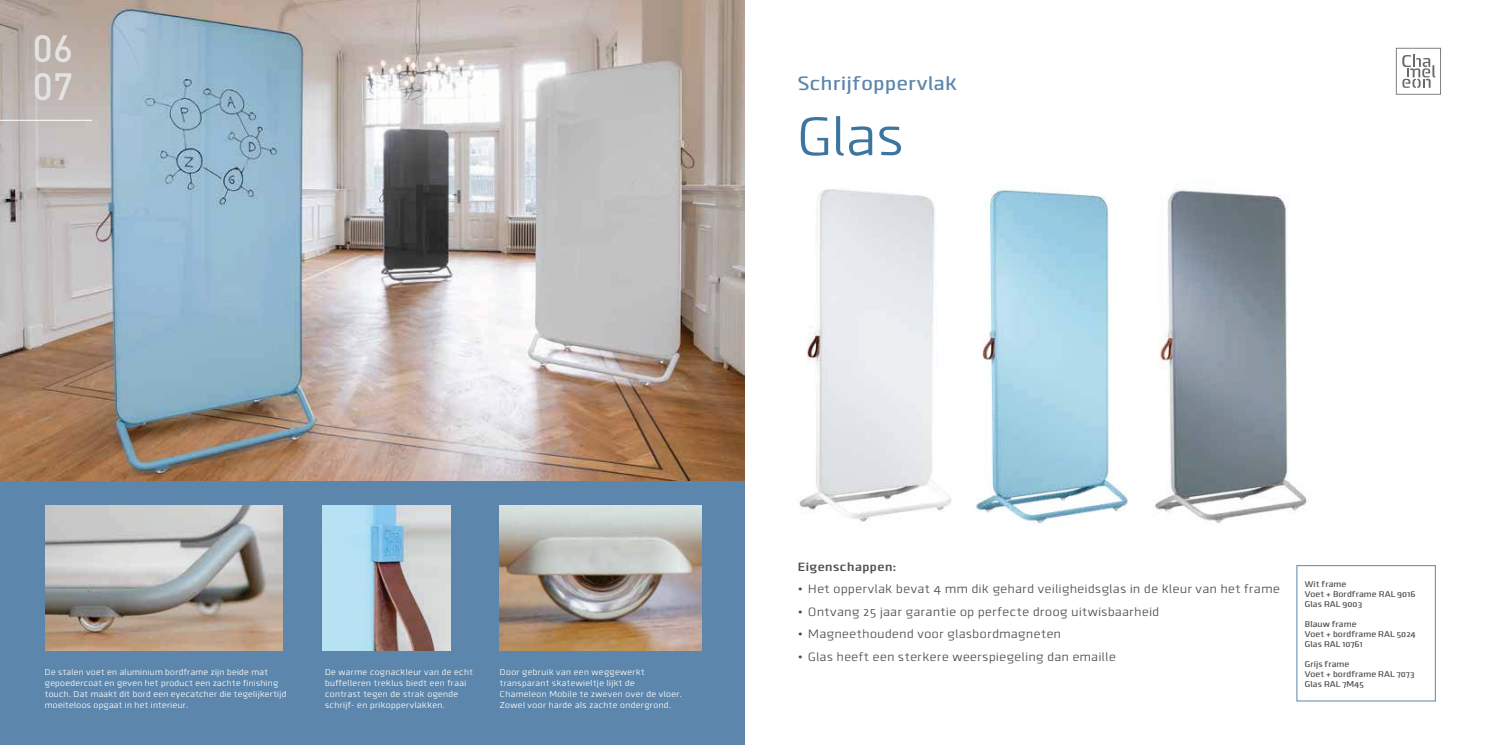
<style>
.page{position:relative;width:1489px;height:745px;background:#fff}
.page>*{position:absolute;margin:0;border:0;box-sizing:border-box;transform-origin:0 0}
.t1{font:300 56.25px "Clio XS Light";color:#3c759e}
.t2{font:500 37.5px/37.5px "DIN Pro";color:#e3e3e3}
.t3{font:500 20px "Clio XS Medium";letter-spacing:.01em;color:#5c86ab}
.t4{font:300 12.5px "Clio XS Light";letter-spacing:.03em;color:#4e4e4d}
.t5{font:700 12.5px "Clio XS Semi";letter-spacing:.03em;color:#4e4e4d}
.t6{font:300 8.75px/11.2px "Clio XS Light";letter-spacing:.03em;color:#fff}
.t7{font:500 8.75px/10px "Clio XS Medium";letter-spacing:-.01em;color:#4e4e4d}
</style>
<div class="page">
<div style="left:0;top:0;width:744px;height:744px;background:#5c86ab"></div>
<img style="left:0;top:0;width:744px;height:480px">
<img style="left:799px;top:189px;width:152px;height:333px">
<img style="left:500px;top:505px;width:201px;height:145px">
<img style="left:45px;top:505px;width:238px;height:145px">
<img style="left:323px;top:505px;width:127px;height:145px">
<img style="left:975px;top:187px;width:153px;height:337px">
<img style="left:1155px;top:188px;width:154px;height:335px">
<hr style="left:0;top:120px;width:92px;height:1px;background:#fff">
<svg style="left:1395px;top:48px;width:45px;height:47px"></svg>
<h2 class="t2" style="left:33px;top:31px;width:42px">06<br>07</h2>
<h3 class="t3" style="left:797px;top:76px;width:161px">Schrijfoppervlak</h3>
<h1 class="t1" style="left:797px;top:115px;width:108px">Glas</h1>
<p class="t6" style="left:45px;top:666px;width:243px">De stalen voet en aluminium bordframe zijn beide mat gepoedercoat en geven het product een zachte finishing touch. Dat maakt dit bord een eyecatcher die tegelijkertijd moeiteloos opgaat in het interieur.</p>
<p class="t6" style="left:325px;top:666px;width:149px">De warme cognackleur van de echt buffelleren treklus biedt een fraai contrast tegen de strak ogende schrijf- en prikoppervlakken.</p>
<p class="t6" style="left:500px;top:666px;width:183px">Door gebruik van een weggewerkt transparant skatewieltje lijkt de Chameleon Mobile te zweven over de vloer.<br>Zowel voor harde als zachte ondergrond.</p>
<h3 class="t5" style="left:797px;top:558px;width:100px">Eigenschappen:</h3>
<h3 class="t4" style="left:797px;top:584px;width:483px">• Het oppervlak bevat 4 mm dik gehard veiligheidsglas in de kleur van het frame</h3>
<h3 class="t4" style="left:797px;top:606px;width:363px">• Ontvang 25 jaar garantie op perfecte droog uitwisbaarheid</h3>
<h3 class="t4" style="left:797px;top:629px;width:265px">• Magneethoudend voor glasbordmagneten</h3>
<h3 class="t4" style="left:797px;top:651px;width:320px">• Glas heeft een sterkere weerspiegeling dan emaille</h3>
<p class="t7" style="left:1304px;top:578px;width:112px">Wit frame<br>Voet + Bordframe RAL 9016<br>Glas RAL 9003</p>
<p class="t7" style="left:1304px;top:618px;width:112px">Blauw frame<br>Voet + bordframe RAL 5024<br>Glas RAL 10761</p>
<p class="t7" style="left:1304px;top:658px;width:111px">Grijs frame<br>Voet + bordframe RAL 7073<br>Glas RAL 7M45</p>
</div>
